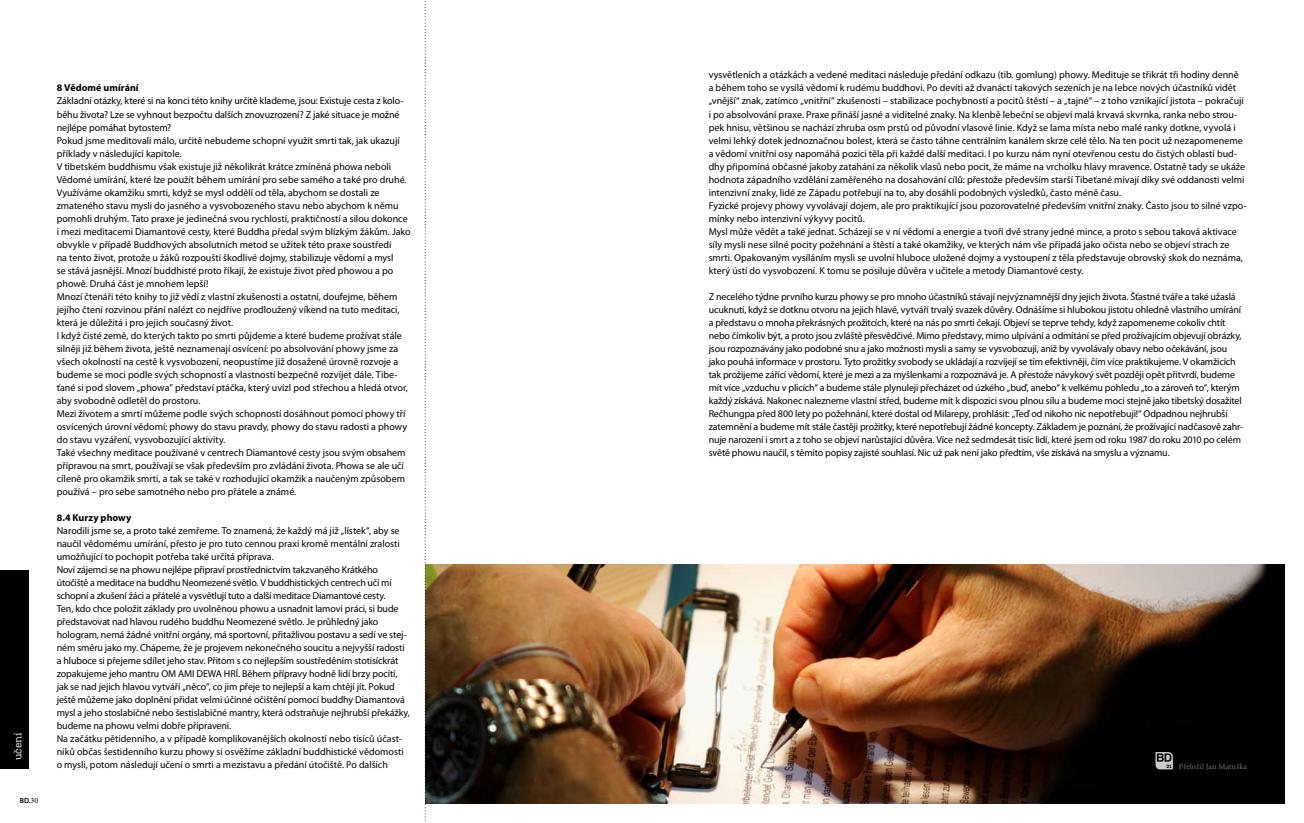
<style>
.page{position:relative;width:1304px;height:823px;background:#fff}
.page>*{position:absolute;margin:0;border:0;box-sizing:border-box;transform-origin:0 0}
.t1{font:10px/13px "Myriad Pro";letter-spacing:-.005em;color:#000}
.t2{font:700 10px "Myriad Pro";letter-spacing:.005em;color:#000}
.t3{font:10px "Kulturista";color:#fff}
.t4{font:8px "Minion Pro";letter-spacing:.015em;color:#707173}
.t5{font:600 7.4px "Myriad Pro";color:#000}
.s1{font-family:"Minion Pro";font-weight:400;font-size:8px}
</style>
<div class="page">
<img style="left:426px;top:564px;width:858px;height:238px">
<svg style="left:1155px;top:751px;width:18px;height:18px"></svg>
<svg style="left:425px;top:0;width:1px;height:823px"></svg>
<div style="left:0;top:570px;width:28px;height:198px;background:#000"></div>
<p class="t3" style="left:11px;top:759px;width:29px;rotate:-90deg">učení</p>
<p class="t5" style="left:20px;top:795px;width:20px">BD.<span class="s1">30</span></p>
<p class="t2" style="left:57px;top:81px;width:84px">8 Vědomé umírání</p>
<p class="t1" style="left:57px;top:94px;width:355px">Základní otázky, které si na konci této knihy určitě klademe, jsou: Existuje cesta z kolo&shy;běhu života? Lze se vyhnout bezpočtu dalších znovuzrození? Z jaké situace je možné nejlépe pomáhat bytostem?<br>Pokud jsme meditovali málo, určitě nebudeme schopní využít smrti tak, jak ukazují příklady v následující kapitole.<br>V tibetském buddhismu však existuje již několikrát krátce zmíněná phowa neboli Vědomé umírání, které lze použít během umírání pro sebe samého a také pro druhé.<br>Využíváme okamžiku smrti, když se mysl oddělí od těla, abychom se dostali ze zmateného stavu mysli do jasného a vysvobozeného stavu nebo abychom k němu pomohli druhým. Tato praxe je jedinečná svou rychlostí, praktičností a silou dokonce i mezi meditacemi Diamantové cesty, které Buddha předal svým blízkým žákům. Jako obvykle v případě Buddhových absolutních metod se užitek této praxe soustředí<br>na tento život, protože u žáků rozpouští škodlivé dojmy, stabilizuje vědomí a mysl<br>se stává jasnější. Mnozí buddhisté proto říkají, že existuje život před phowou a po phowě. Druhá část je mnohem lepší!<br>Mnozí čtenáři této knihy to již vědí z vlastní zkušenosti a ostatní, doufejme, během jejího čtení rozvinou přání nalézt co nejdříve prodloužený víkend na tuto meditaci, která je důležitá i pro jejich současný život.<br>I když čisté země, do kterých takto po smrti půjdeme a které budeme prožívat stále silněji již během života, ještě neznamenají osvícení: po absolvování phowy jsme za všech okolností na cestě k vysvobození, neopustíme již dosažené úrovně rozvoje a budeme se moci podle svých schopností a vlastností bezpečně rozvíjet dále. Tibe&shy;ťané si pod slovem „phowa” představí ptáčka, který uvízl pod střechou a hledá otvor, aby svobodně odletěl do prostoru.<br>Mezi životem a smrtí můžeme podle svých schopností dosáhnout pomocí phowy tří osvícených úrovní vědomí: phowy do stavu pravdy, phowy do stavu radosti a phowy do stavu vyzáření, vysvobozující aktivity.<br>Také všechny meditace používané v centrech Diamantové cesty jsou svým obsahem přípravou na smrt, používají se však především pro zvládání života. Phowa se ale učí cíleně pro okamžik smrti, a tak se také v rozhodující okamžik a naučeným způsobem používá – pro sebe samotného nebo pro přátele a známé.</p>
<p class="t2" style="left:57px;top:510px;width:76px">8.4 Kurzy phowy</p>
<p class="t1" style="left:57px;top:523px;width:355px">Narodili jsme se, a proto také zemřeme. To znamená, že každý má již „lístek“, aby se naučil vědomému umírání, přesto je pro tuto cennou praxi kromě mentální zralosti umožňující to pochopit potřeba také určitá příprava.<br>Noví zájemci se na phowu nejlépe připraví prostřednictvím takzvaného Krátkého útočiště a meditace na buddhu Neomezené světlo. V buddhistických centrech učí mí schopní a zkušení žáci a přátelé a vysvětlují tuto a další meditace Diamantové cesty.<br>Ten, kdo chce položit základy pro uvolněnou phowu a usnadnit lamovi práci, si bude představovat nad hlavou rudého buddhu Neomezené světlo. Je průhledný jako hologram, nemá žádné vnitřní orgány, má sportovní, přitažlivou postavu a sedí ve stej&shy;ném směru jako my. Chápeme, že je projevem nekonečného soucitu a nejvyšší radosti a hluboce si přejeme sdílet jeho stav. Přitom s co nejlepším soustředěním stotisíckrát zopakujeme jeho mantru OM AMI DEWA HRÍ. Během přípravy hodně lidí brzy pocítí, jak se nad jejich hlavou vytváří „něco“, co jim přeje to nejlepší a kam chtějí jít. Pokud ještě můžeme jako doplnění přidat velmi účinné očištění pomocí buddhy Diamantová mysl a jeho stoslabičné nebo šestislabičné mantry, která odstraňuje nejhrubší překážky, budeme na phowu velmi dobře připraveni.<br>Na začátku pětidenního, a v případě komplikovanějších okolností nebo tisíců účast&shy;níků občas šestidenního kurzu phowy si osvěžíme základní buddhistické vědomosti o mysli, potom následují učení o smrti a mezistavu a předání útočiště. Po dalších</p>
<p class="t1" style="left:709px;top:68px;width:540px">vysvětleních a otázkách a vedené meditaci následuje předání odkazu (tib. gomlung) phowy. Medituje se třikrát tři hodiny denně<br>a během toho se vysílá vědomí k rudému buddhovi. Po devíti až dvanácti takových sezeních je na lebce nových účastníků vidět „vnější“ znak, zatímco „vnitřní“ zkušenosti – stabilizace pochybností a pocitů štěstí – a „tajné“ – z toho vznikající jistota – pokračují i po absolvování praxe. Praxe přináší jasné a viditelné znaky. Na klenbě lebeční se objeví malá krvavá skvrnka, ranka nebo strou&shy;pek hnisu, většinou se nachází zhruba osm prstů od původní vlasové linie. Když se lama místa nebo malé ranky dotkne, vyvolá i velmi lehký dotek jednoznačnou bolest, která se často táhne centrálním kanálem skrze celé tělo. Na ten pocit už nezapomeneme a vědomí vnitřní osy napomáhá pozici těla při každé další meditaci. I po kurzu nám nyní otevřenou cestu do čistých oblastí bud&shy;dhy připomíná občasné jakoby zatahání za několik vlasů nebo pocit, že máme na vrcholku hlavy mravence. Ostatně tady se ukáže hodnota západního vzdělání zaměřeného na dosahování cílů: přestože především starší Tibeťané mívají díky své oddanosti velmi intenzivní znaky, lidé ze Západu potřebují na to, aby dosáhli podobných výsledků, často méně času.<br>Fyzické projevy phowy vyvolávají dojem, ale pro praktikující jsou pozorovatelné především vnitřní znaky. Často jsou to silné vzpo&shy;mínky nebo intenzivní výkyvy pocitů.<br>Mysl může vědět a také jednat. Scházejí se v ní vědomí a energie a tvoří dvě strany jedné mince, a proto s sebou taková aktivace síly mysli nese silné pocity požehnání a štěstí a také okamžiky, ve kterých nám vše připadá jako očista nebo se objeví strach ze smrti. Opakovaným vysíláním mysli se uvolní hluboce uložené dojmy a vystoupení z těla představuje obrovský skok do neznáma, který ústí do vysvobození. K tomu se posiluje důvěra v učitele a metody Diamantové cesty.</p>
<p class="t1" style="left:709px;top:289px;width:536px">Z necelého týdne prvního kurzu phowy se pro mnoho účastníků stávají nejvýznamnější dny jejich života. Šťastné tváře a také užaslá ucuknutí, když se dotknu otvoru na jejich hlavě, vytváří trvalý svazek důvěry. Odnášíme si hlubokou jistotu ohledně vlastního umírání a představu o mnoha překrásných prožitcích, které na nás po smrti čekají. Objeví se teprve tehdy, když zapomeneme cokoliv chtít nebo čímkoliv být, a proto jsou zvláště přesvědčivé. Mimo představy, mimo ulpívání a odmítání se před prožívajícím objevují obrázky, jsou rozpoznávány jako podobné snu a jako možnosti mysli a samy se vysvobozují, aniž by vyvolávaly obavy nebo očekávání, jsou jako pouhá informace v prostoru. Tyto prožitky svobody se ukládají a rozvíjejí se tím efektivněji, čím více praktikujeme. V okamžicích tak prožijeme zářící vědomí, které je mezi a za myšlenkami a rozpoznává je. A přestože návykový svět později opět přitvrdí, budeme mít více „vzduchu v plicích“ a budeme stále plynuleji přecházet od úzkého „buď, anebo“ k velkému pohledu „to a zároveň to“, kterým každý získává. Nakonec nalezneme vlastní střed, budeme mít k dispozici svou plnou sílu a budeme moci stejně jako tibetský dosažitel Rečhungpa před 800 lety po požehnání, které dostal od Milarepy, prohlásit: „Teď od nikoho nic nepotřebuji!“ Odpadnou nejhrubší zatemnění a budeme mít stále častěji prožitky, které nepotřebují žádné koncepty. Základem je poznání, že prožívající nadčasově zahr&shy;nuje narození i smrt a z toho se objeví narůstající důvěra. Více než sedmdesát tisíc lidí, které jsem od roku 1987 do roku 2010 po celém světě phowu naučil, s těmito popisy zajisté souhlasí. Nic už pak není jako předtím, vše získává na smyslu a významu.</p>
<p class="t4" style="left:1179px;top:761px;width:70px">Přeložil Jan Matuška</p>
</div>
